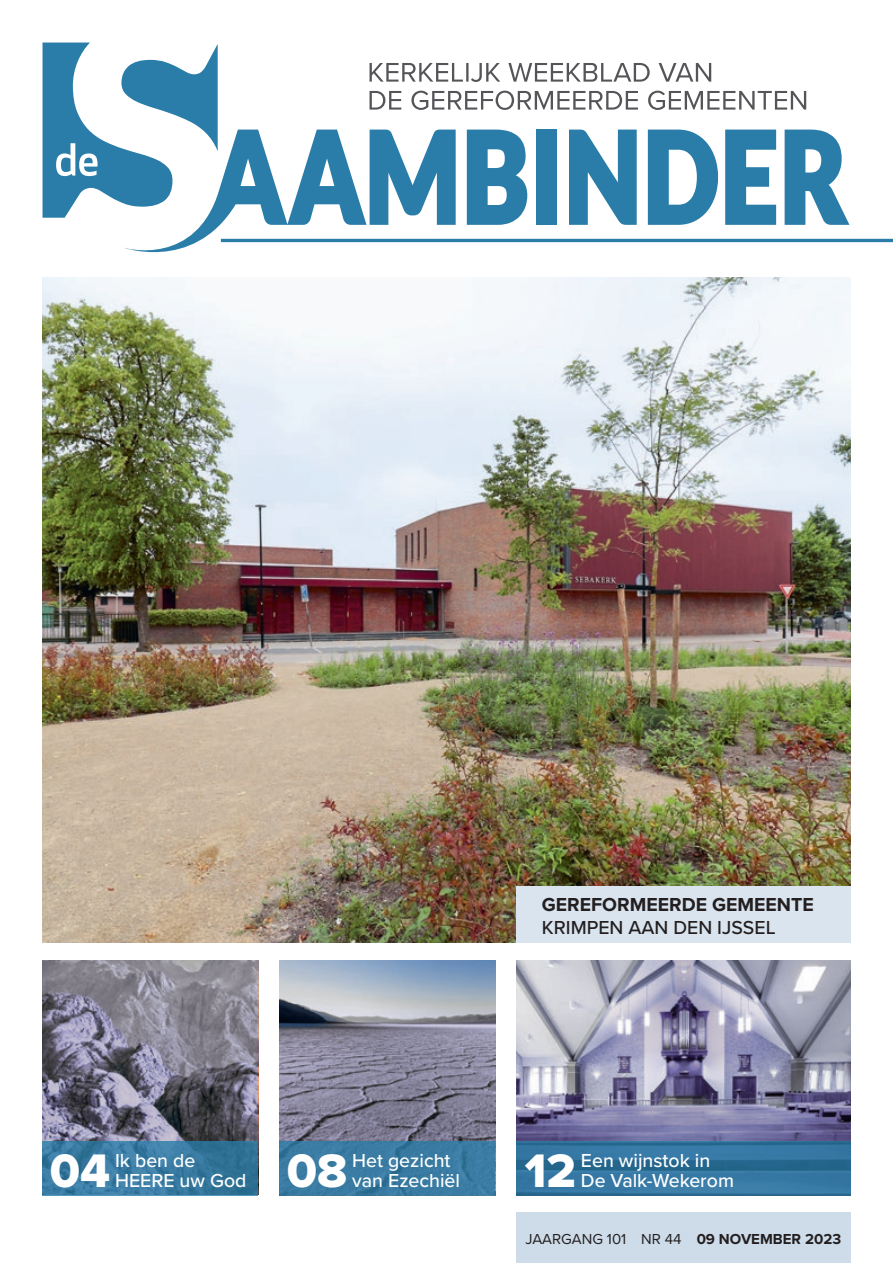
<style>
.page{position:relative;width:893px;height:1263px;background:#fff}
.page>*{position:absolute;margin:0;border:0;box-sizing:border-box;transform-origin:0 0}
.t1{font:48.75px "Proxima Nova Extrabld";color:#fff}
.t2{font:500 19.5px/19.5px "Proxima Nova";color:#fff}
.t3{font:700 19.5px "Proxima Nova";color:#231f20}
.t4{font:500 19.5px "Proxima Nova";color:#231f20}
.t5{font:15px "Proxima Nova";color:#231f20}
.s1{font-weight:700}
</style>
<div class="page">
<img style="left:43px;top:277px;width:807px;height:666px">
<div style="left:516px;top:1213px;width:334px;height:50px;background:#cedce9"></div>
<hr style="left:221px;top:239px;width:672px;height:3px;background:#2a7da8">
<svg style="left:43px;top:43px;width:806px;height:210px"></svg>
<div style="left:516px;top:886px;width:334px;height:57px;background:#dae4ee"></div>
<svg style="left:43px;top:960px;width:215px;height:181px;background:#7a7888"></svg>
<svg style="left:279px;top:960px;width:216px;height:181px;background:#8b8ea1"></svg>
<svg style="left:516px;top:961px;width:334px;height:180px;background:#9897b1"></svg>
<svg style="left:43px;top:1141px;width:215px;height:54px;background:#37799f"></svg>
<div style="left:279px;top:1141px;width:216px;height:54px;background:#3a7ba3"></div>
<svg style="left:516px;top:1141px;width:334px;height:54px;background:#32739e"></svg>
<p class="t3" style="left:542px;top:890px;width:273px">GEREFORMEERDE GEMEENTE</p>
<p class="t4" style="left:542px;top:913px;width:235px">KRIMPEN AAN DEN IJSSEL</p>
<h1 class="t1" style="left:50px;top:1134px;width:62px">04</h1>
<p class="t2" style="left:115px;top:1150px;width:133px">Ik ben de<br>HEERE uw God</p>
<h1 class="t1" style="left:287px;top:1134px;width:62px">08</h1>
<p class="t2" style="left:352px;top:1150px;width:109px">Het gezicht van Ezechiël</p>
<h1 class="t1" style="left:525px;top:1134px;width:53px">12</h1>
<p class="t2" style="left:581px;top:1150px;width:155px">Een wijnstok in<br>De Valk-Wekerom</p>
<p class="t5" style="left:526px;top:1227px;width:317px">JAARGANG 101 NR 44 <span class="s1">09 NOVEMBER 2023</span></p>
</div>
